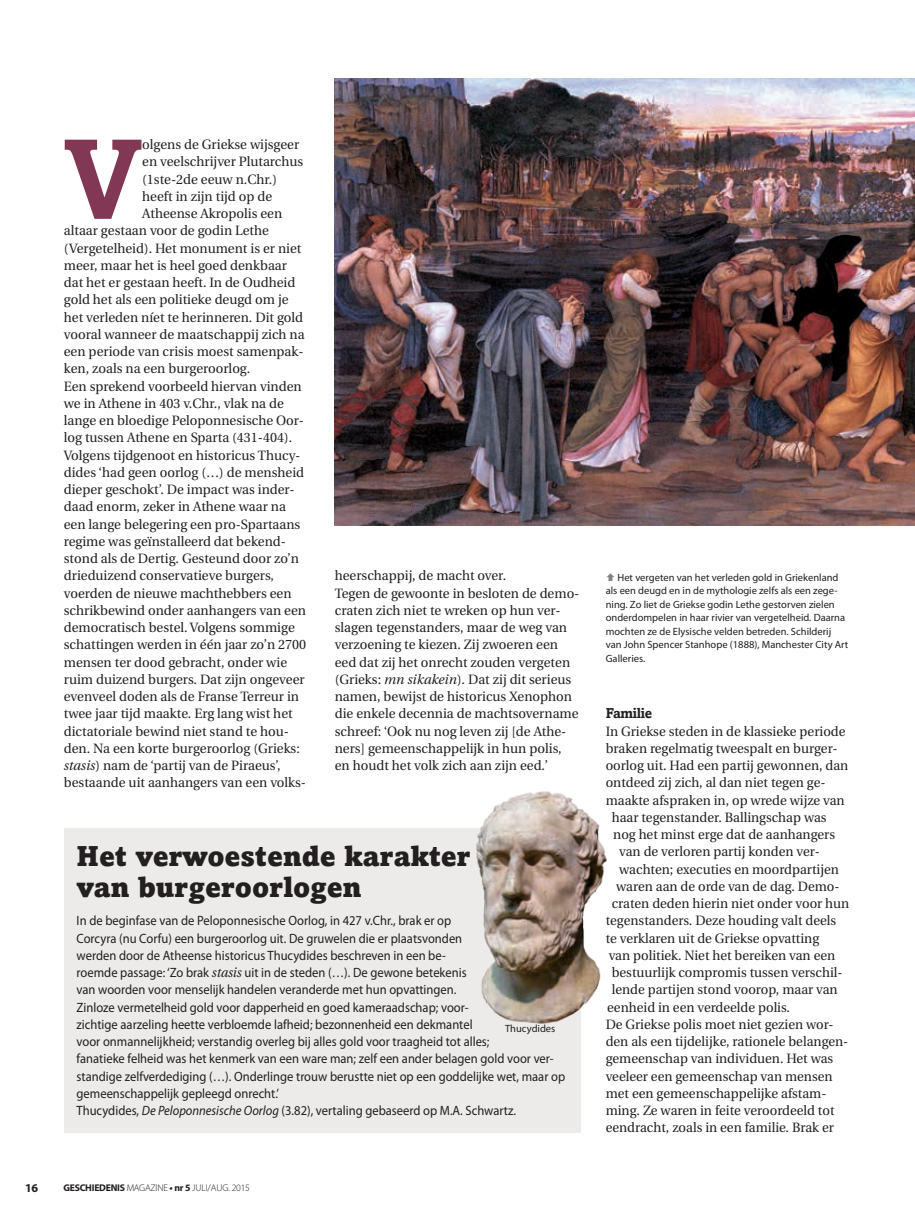
<style>
.page{position:relative;width:915px;height:1212px;background:#fff}
.page>*{position:absolute;margin:0;border:0;box-sizing:border-box;transform-origin:0 0}
.t1{font:700 112.95px "Amasis";color:#823854}
.t2{font:900 28.5px/31.5px "Amasis";color:#231f20}
.t3{font:700 14.25px "Amasis";color:#231f20}
.t4{font:13.5px/17.2px "Utopia";color:#231f20}
.t5{font:13.5px/17.2px "Myriad Pro";color:#231f20;scale:.93 1}
.t6{font:700 12px "Myriad Pro";color:#231f20}
.t7{font:10.5px/13.5px "Myriad Pro";color:#231f20}
.t8{font:300 9.75px "Myriad Pro";letter-spacing:-.025em;color:#231f20}
.s1{font-style:italic}
.s2{font-family:"Utopia";font-style:italic}
.s3{font-weight:700}
</style>
<div class="page">
<div style="left:64px;top:828px;width:516px;height:304px;background:#ecebe9"></div>
<img style="left:334px;top:79px;width:580px;height:446px">
<img style="left:476px;top:791px;width:131px;height:233px">
<h1 class="t1" style="left:64px;top:110px;width:78px">V</h1>
<p class="t4" style="left:142px;top:136px;width:158px">olgens de Griekse wijsgeer</p>
<p class="t4" style="left:142px;top:153px;width:162px">en veelschrijver Plutarchus</p>
<p class="t4" style="left:142px;top:171px;width:136px">(1ste-2de eeuw n.Chr.)</p>
<p class="t4" style="left:142px;top:188px;width:131px">heeft in zijn tijd op de</p>
<p class="t4" style="left:142px;top:205px;width:141px">Atheense Akropolis een</p>
<p class="t4" style="left:64px;top:222px;width:209px">altaar gestaan voor de godin Letheē</p>
<p class="t4" style="left:64px;top:240px;width:239px">(Vergetelheid). Het monument is er niet</p>
<p class="t4" style="left:64px;top:257px;width:225px">meer, maar het is heel goed denkbaar</p>
<p class="t4" style="left:64px;top:274px;width:233px">dat het er gestaan heeft. In de Oudheid</p>
<p class="t4" style="left:64px;top:291px;width:226px">gold het als een politieke deugd om je</p>
<p class="t4" style="left:64px;top:309px;width:241px">het verleden níet te herinneren. Dit gold</p>
<p class="t4" style="left:64px;top:326px;width:242px">vooral wanneer de maatschappij zich na</p>
<p class="t4" style="left:64px;top:343px;width:241px">een periode van crisis moest samenpak-</p>
<p class="t4" style="left:64px;top:360px;width:188px">ken, zoals na een burgeroorlog.</p>
<p class="t4" style="left:64px;top:378px;width:239px">Een sprekend voorbeeld hiervan vinden</p>
<p class="t4" style="left:64px;top:395px;width:221px">we in Athene in 403 v.Chr., vlak na de</p>
<p class="t4" style="left:64px;top:412px;width:241px">lange en bloedige Peloponnesische Oor-</p>
<p class="t4" style="left:64px;top:429px;width:230px">log tussen Athene en Sparta (431-404).</p>
<p class="t4" style="left:64px;top:447px;width:238px">Volgens tijdgenoot en historicus Thucy-</p>
<p class="t4" style="left:64px;top:464px;width:242px">dides ‘had geen oorlog (…) de mensheid</p>
<p class="t4" style="left:64px;top:481px;width:232px">dieper geschokt’. De impact was inder-</p>
<p class="t4" style="left:64px;top:498px;width:223px">daad enorm, zeker in Athene waar na</p>
<p class="t4" style="left:64px;top:516px;width:238px">een lange belegering een pro-Spartaans</p>
<p class="t4" style="left:64px;top:533px;width:224px">regime was geïnstalleerd dat bekend-</p>
<p class="t4" style="left:64px;top:550px;width:237px">stond als de Dertig. Gesteund door zo’n</p>
<p class="t4" style="left:64px;top:567px;width:212px">drieduizend conservatieve burgers,</p>
<p class="t4" style="left:64px;top:585px;width:229px">voerden de nieuwe machthebbers een</p>
<p class="t4" style="left:64px;top:602px;width:244px">schrikbewind onder aanhangers van een</p>
<p class="t4" style="left:64px;top:619px;width:232px">democratisch bestel. Volgens sommige</p>
<p class="t4" style="left:64px;top:636px;width:244px">schattingen werden in één jaar zo’n 2700</p>
<p class="t4" style="left:64px;top:654px;width:225px">mensen ter dood gebracht, onder wie</p>
<p class="t4" style="left:64px;top:671px;width:242px">ruim duizend burgers. Dat zijn ongeveer</p>
<p class="t4" style="left:64px;top:688px;width:237px">evenveel doden als de Franse Terreur in</p>
<p class="t4" style="left:64px;top:705px;width:230px">twee jaar tijd maakte. Erg lang wist het</p>
<p class="t4" style="left:64px;top:723px;width:227px">dictatoriale bewind niet stand te hou-</p>
<p class="t4" style="left:64px;top:740px;width:237px">den. Na een korte burgeroorlog (Grieks:</p>
<p class="t4" style="left:64px;top:757px;width:218px"><span class="s1">stasis</span>) nam de ‘partij van de Piraeus’,</p>
<p class="t4" style="left:64px;top:774px;width:244px">bestaande uit aanhangers van een volks-</p>
<p class="t4" style="left:334px;top:567px;width:246px">heerschappij, de macht over.<br>Tegen de gewoonte in besloten de demo&shy;craten zich niet te wreken op hun ver&shy;slagen tegenstanders, maar de weg van verzoening te kiezen. Zij zwoeren een eed dat zij het onrecht zouden vergeten (Grieks: <span class="s1">mnēsikakein</span>). Dat zij dit serieus namen, bewijst de historicus Xenophon die enkele decennia de machtsovername schreef: ‘Ook nu nog leven zij [de Athe&shy;ners] gemeenschappelijk in hun polis, en houdt het volk zich aan zijn eed.’</p>
<h2 class="t2" style="left:77px;top:839px;width:395px">Het verwoestende karakter van burgeroorlogen</h2>
<p class="t5" style="left:77px;top:912px;width:526px">In de beginfase van de Peloponnesische Oorlog, in 427 v.Chr., brak er op<br>Corcyra (nu Corfu) een burgeroorlog uit. De gruwelen die er plaatsvonden<br>werden door de Atheense historicus Thucydides beschreven in een be-<br>roemde passage: ‘Zo brak <span class="s2">stasis</span> uit in de steden (…). De gewone betekenis<br>van woorden voor menselijk handelen veranderde met hun opvattingen.<br>Zinloze vermetelheid gold voor dapperheid en goed kameraadschap; voor-<br>zichtige aarzeling heette verbloemde lafheid; bezonnenheid een dekmantel<br>voor onmannelijkheid; verstandig overleg bij alles gold voor traagheid tot alles;<br>fanatieke felheid was het kenmerk van een ware man; zelf een ander belagen gold voor ver&shy;standige zelfverdediging (…). Onderlinge trouw berustte niet op een goddelijke wet, maar op gemeenschappelijk gepleegd onrecht.’<br>Thucydides, <span class="s1">De Peloponnesische Oorlog</span> (3.82), vertaling gebaseerd op M.A. Schwartz.</p>
<p class="t7" style="left:505px;top:1022px;width:52px">Thucydides</p>
<p class="t6" style="left:25px;top:1181px;width:15px">16</p>
<p class="t8" style="left:63px;top:1183px;width:188px"><span class="s3">GESCHIEDENIS</span> MAGAZINE <span class="s3">• nr 5</span> JULI/AUG. 2015</p>
<p class="t7" style="left:605px;top:571px;width:244px;text-indent:12px">Het vergeten van het verleden gold in Griekenland als een deugd en in de mythologie zelfs als een zege&shy;ning. Zo liet de Griekse godin Lethe gestorven zielen onderdompelen in haar rivier van vergetelheid. Daarna mochten ze de Elysische velden betreden. Schilderij van John Spencer Stanhope (1888), Manchester City Art Galleries.</p>
<p class="t3" style="left:605px;top:705px;width:48px">Familie</p>
<p class="t4" style="left:605px;top:723px;width:241px">In Griekse steden in de klassieke periode</p>
<p class="t4" style="left:605px;top:740px;width:233px">braken regelmatig tweespalt en burger-</p>
<p class="t4" style="left:605px;top:757px;width:244px">oorlog uit. Had een partij gewonnen, dan</p>
<p class="t4" style="left:605px;top:774px;width:221px">ontdeed zij zich, al dan niet tegen ge-</p>
<p class="t4" style="left:605px;top:792px;width:240px">maakte afspraken in, op wrede wijze van</p>
<p class="t4" style="left:611px;top:809px;width:216px">haar tegenstander. Ballingschap was</p>
<p class="t4" style="left:613px;top:826px;width:223px">nog het minst erge dat de aanhangers</p>
<p class="t4" style="left:619px;top:843px;width:202px">van de verloren partij konden ver-</p>
<p class="t4" style="left:619px;top:861px;width:221px">wachten; executies en moordpartijen</p>
<p class="t4" style="left:616px;top:878px;width:225px">waren aan de orde van de dag. Demo-</p>
<p class="t4" style="left:611px;top:895px;width:239px">craten deden hierin niet onder voor hun</p>
<p class="t4" style="left:605px;top:912px;width:232px">tegenstanders. Deze houding valt deels</p>
<p class="t4" style="left:605px;top:930px;width:215px">te verklaren uit de Griekse opvatting</p>
<p class="t4" style="left:608px;top:947px;width:228px">van politiek. Niet het bereiken van een</p>
<p class="t4" style="left:611px;top:964px;width:232px">bestuurlijk compromis tussen verschil-</p>
<p class="t4" style="left:611px;top:981px;width:227px">lende partijen stond voorop, maar van</p>
<p class="t4" style="left:607px;top:999px;width:184px">eenheid in een verdeelde polis.</p>
<p class="t4" style="left:605px;top:1016px;width:229px">De Griekse polis moet niet gezien wor-</p>
<p class="t4" style="left:605px;top:1033px;width:244px">den als een tijdelijke, rationele belangen-</p>
<p class="t4" style="left:605px;top:1050px;width:229px">gemeenschap van individuen. Het was</p>
<p class="t4" style="left:605px;top:1068px;width:228px">veeleer een gemeenschap van mensen</p>
<p class="t4" style="left:605px;top:1085px;width:222px">met een gemeenschappelijke afstam-</p>
<p class="t4" style="left:605px;top:1102px;width:230px">ming. Ze waren in feite veroordeeld tot</p>
<p class="t4" style="left:605px;top:1119px;width:229px">eendracht, zoals in een familie. Brak er</p>
</div>
